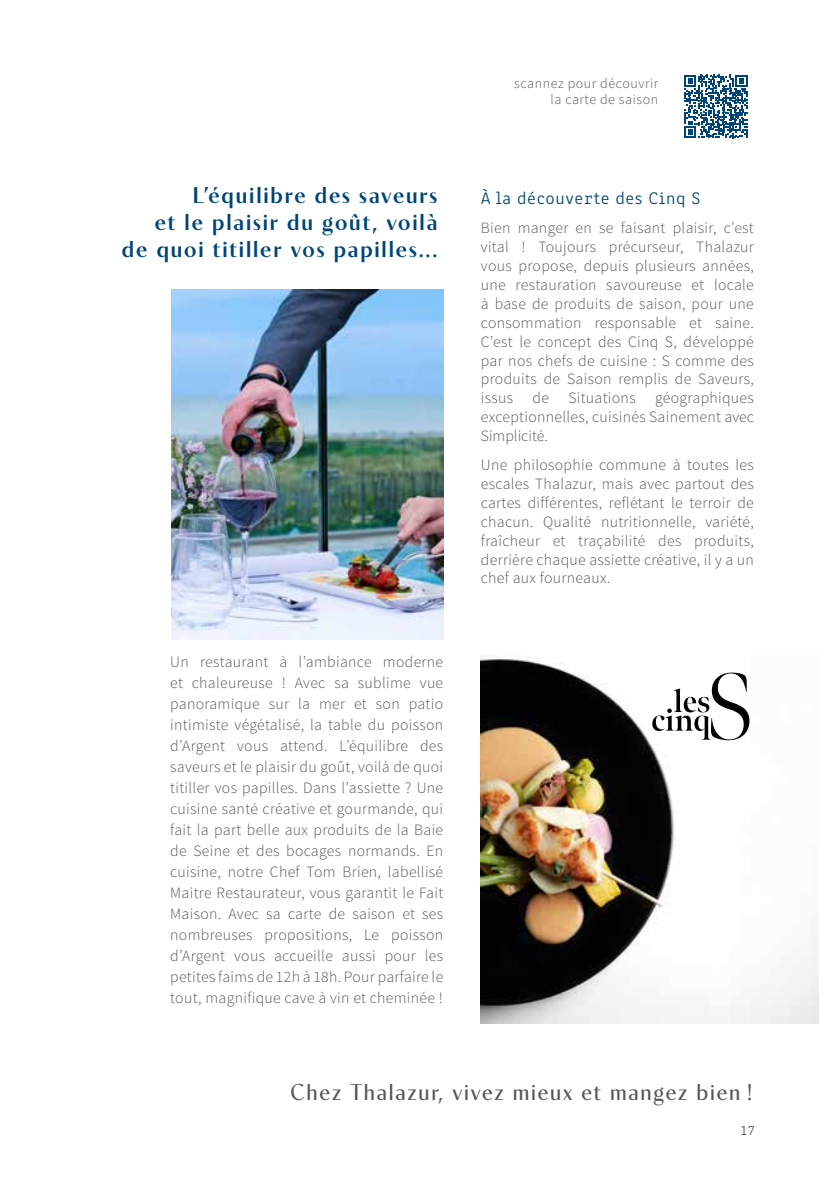
<style>
.page{position:relative;width:819px;height:1191px;background:#fff}
.page>*{position:absolute;margin:0;border:0;box-sizing:border-box;transform-origin:0 0}
.t1{font:600 22.75px/27.3px "Contralto Small";letter-spacing:.08em;color:#004577;text-align:right}
.t2{font:22.75px "Contralto Small";letter-spacing:.08em;color:#575756}
.t3{font:300 17.5px "Clone Rounded";letter-spacing:.04em;color:#004577}
.t4{font:300 15.75px/18.9px "Source Sans Pro";letter-spacing:.02em;color:#575756;text-align:justify}
.t5{font:300 14px/15.8px "Source Sans Pro";letter-spacing:.04em;color:#575756;text-align:right}
.t6{font:300 14px "Clone Rounded";color:#575756}
</style>
<div class="page">
<img style="left:481px;top:656px;width:338px;height:368px">
<img style="left:171px;top:290px;width:272px;height:349px">
<svg style="left:652px;top:672px;width:97px;height:68px"></svg>
<svg style="left:684px;top:75px;width:63px;height:63px"></svg>
<h1 class="t1" style="left:122px;top:179px;width:317px">L’équilibre des saveurs<br>et le plaisir du goût, voilà<br>de quoi titiller vos papilles...</h1>
<p class="t4" style="left:170px;top:651px;width:274px;line-height:21px">Un restaurant à l’ambiance moderne et chaleureuse ! Avec sa sublime vue panoramique sur la mer et son patio intimiste végétalisé, la table du poisson d’Argent vous attend. L’équilibre des saveurs et le plaisir du goût, voilà de quoi titiller vos papilles. Dans l’assiette ? Une cuisine santé créative et gourmande, qui fait la part belle aux produits de la Baie de Seine et des bocages normands. En cuisine, notre Chef Tom Brien, labellisé Maitre Restaurateur, vous garantit le Fait Maison. Avec sa carte de saison et ses nombreuses propositions, Le poisson d’Argent vous accueille aussi pour les petites faims de 12h à 18h. Pour parfaire le tout, magnifique cave à vin et cheminée !</p>
<p class="t5" style="left:514px;top:76px;width:145px">scannez pour découvrir la carte de saison</p>
<p class="t3" style="left:481px;top:186px;width:221px">À la découverte des Cinq S</p>
<p class="t4" style="left:481px;top:219px;width:274px">Bien manger en se faisant plaisir, c’est vital ! Toujours précurseur, Thalazur vous propose, depuis plusieurs années, une restauration savoureuse et locale à base de produits de saison, pour une consommation responsable et saine.<br>C’est le concept des Cinq S, développé par nos chefs de cuisine : S comme des produits de Saison remplis de Saveurs, issus de Situations géographiques exceptionnelles, cuisinés Sainement avec Simplicité.</p>
<p class="t4" style="left:481px;top:455px;width:274px">Une philosophie commune à toutes les escales Thalazur, mais avec partout des cartes différentes, reflétant le terroir de chacun. Qualité nutritionnelle, variété, fraîcheur et traçabilité des produits, derrière chaque assiette créative, il y a un chef aux fourneaux.</p>
<h1 class="t2" style="left:290px;top:1075px;width:463px">Chez Thalazur, vivez mieux et mangez bien !</h1>
<p class="t6" style="left:740px;top:1120px;width:15px">17</p>
</div>
